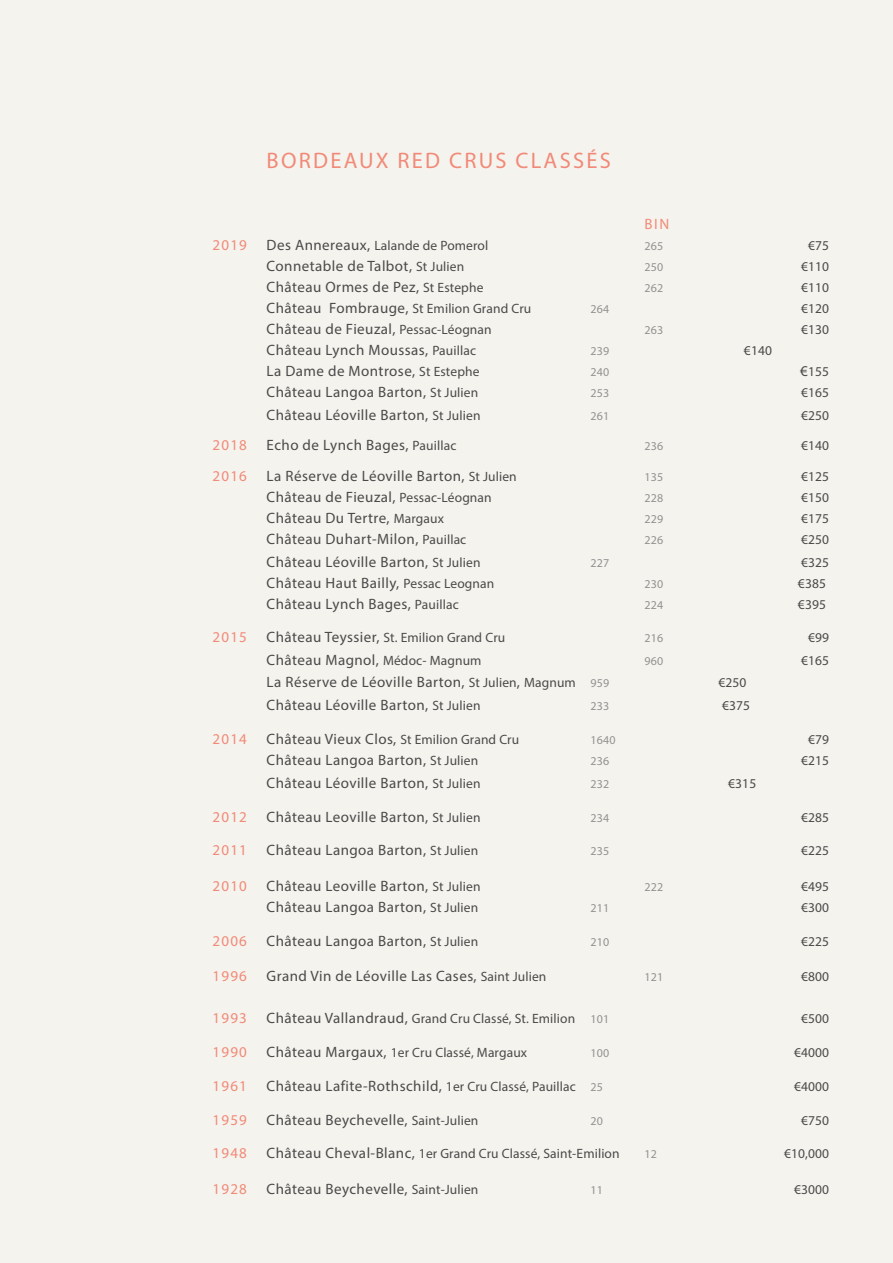
<style>
.page{position:relative;width:893px;height:1263px;background:#f5f3ee}
.page>*{position:absolute;margin:0;border:0;box-sizing:border-box;transform-origin:0 0}
.t1{font:22.5px "Myriad Pro";letter-spacing:.1em;color:#f18a78}
.t2{font:15px "Myriad Pro";letter-spacing:.03em;color:#4a4a49}
.t3{font:15px "Myriad Pro";letter-spacing:.08em;color:#f18a78}
.t4{font:13.5px "Myriad Pro";letter-spacing:.01em;color:#4a4a49}
.t5{font:12px "Myriad Pro";letter-spacing:.01em;color:#929291}
.s1{font-size:15px}
.s2{font-size:13.5px}
.s3{font-size:12px;color:#929291}
</style>
<div class="page">
<h1 class="t1" style="left:267px;top:147px;width:346px">BORDEAUX RED CRUS CLASSÉS</h1>
<p class="t3" style="left:645px;top:215px;width:26px">BIN</p>
<p class="t3" style="left:213px;top:236px;width:36px">2019</p>
<p class="t4" style="left:267px;top:237px;width:223px"><span class="s1">Des Annereaux,</span> Lalande de Pomerol</p>
<p class="t5" style="left:645px;top:239px;width:20px">265</p>
<p class="t4" style="left:808px;top:237px;width:23px">€75</p>
<p class="t2" style="left:267px;top:257px;width:199px">Connetable de Talbot, <span class="s2">St Julien</span></p>
<p class="t5" style="left:645px;top:260px;width:20px">250</p>
<p class="t4" style="left:801px;top:258px;width:30px">€110</p>
<p class="t2" style="left:267px;top:278px;width:218px">Château Ormes de Pez, <span class="s2">St Estephe</span></p>
<p class="t5" style="left:645px;top:281px;width:20px">262</p>
<p class="t4" style="left:801px;top:279px;width:30px">€110</p>
<p class="t2" style="left:267px;top:299px;width:266px">Château Fombrauge, <span class="s2">St Emilion Grand Cru</span></p>
<p class="t5" style="left:591px;top:302px;width:20px">264</p>
<p class="t4" style="left:801px;top:300px;width:30px">€120</p>
<p class="t2" style="left:267px;top:320px;width:227px">Château de Fieuzal, <span class="s2">Pessac-Léognan</span></p>
<p class="t5" style="left:645px;top:323px;width:20px">263</p>
<p class="t4" style="left:801px;top:321px;width:30px">€130</p>
<p class="t2" style="left:267px;top:341px;width:211px">Château Lynch Moussas, <span class="s2">Pauillac</span></p>
<p class="t5" style="left:591px;top:344px;width:20px">239</p>
<p class="t4" style="left:744px;top:342px;width:30px">€140</p>
<p class="t2" style="left:267px;top:362px;width:214px">La Dame de Montrose, <span class="s2">St Estephe</span></p>
<p class="t5" style="left:591px;top:365px;width:20px">240</p>
<p class="t4" style="left:800px;top:363px;width:31px"><span class="s1">€</span>155</p>
<p class="t2" style="left:267px;top:383px;width:213px">Château Langoa Barton, <span class="s2">St Julien</span></p>
<p class="t5" style="left:591px;top:386px;width:20px">253</p>
<p class="t4" style="left:801px;top:384px;width:30px">€165</p>
<p class="t2" style="left:267px;top:405px;width:215px">Château Léoville Barton, <span class="s2">St Julien</span></p>
<p class="t5" style="left:591px;top:408px;width:20px">261</p>
<p class="t4" style="left:801px;top:407px;width:30px">€250</p>
<p class="t3" style="left:213px;top:435px;width:36px">2018</p>
<p class="t2" style="left:267px;top:435px;width:191px">Echo de Lynch Bages, <span class="s2">Pauillac</span></p>
<p class="t5" style="left:645px;top:438px;width:20px">236</p>
<p class="t4" style="left:801px;top:437px;width:30px">€140</p>
<p class="t3" style="left:213px;top:467px;width:36px">2016</p>
<p class="t2" style="left:267px;top:467px;width:252px">La Réserve de Léoville Barton, <span class="s2">St Julien</span></p>
<p class="t5" style="left:645px;top:470px;width:20px">135</p>
<p class="t4" style="left:801px;top:468px;width:30px">€125</p>
<p class="t2" style="left:267px;top:488px;width:227px">Château de Fieuzal, <span class="s2">Pessac-Léognan</span></p>
<p class="t5" style="left:645px;top:491px;width:20px">228</p>
<p class="t4" style="left:801px;top:489px;width:30px">€150</p>
<p class="t2" style="left:267px;top:509px;width:179px">Château Du Tertre, <span class="s2">Margaux</span></p>
<p class="t5" style="left:645px;top:512px;width:20px">229</p>
<p class="t4" style="left:801px;top:510px;width:30px">€175</p>
<p class="t2" style="left:267px;top:530px;width:201px">Château Duhart-Milon, <span class="s2">Pauillac</span></p>
<p class="t5" style="left:645px;top:533px;width:20px">226</p>
<p class="t4" style="left:801px;top:531px;width:30px">€250</p>
<p class="t2" style="left:267px;top:552px;width:215px">Château Léoville Barton, <span class="s2">St Julien</span></p>
<p class="t5" style="left:591px;top:555px;width:20px">227</p>
<p class="t4" style="left:801px;top:554px;width:30px">€325</p>
<p class="t2" style="left:267px;top:573px;width:229px">Château Haut Bailly, <span class="s2">Pessac Leognan</span></p>
<p class="t5" style="left:645px;top:576px;width:20px">230</p>
<p class="t4" style="left:798px;top:575px;width:30px">€385</p>
<p class="t2" style="left:267px;top:594px;width:194px">Château Lynch Bages, <span class="s2">Pauillac</span></p>
<p class="t5" style="left:645px;top:597px;width:20px">224</p>
<p class="t4" style="left:798px;top:596px;width:30px">€395</p>
<p class="t3" style="left:213px;top:628px;width:36px">2015</p>
<p class="t4" style="left:267px;top:629px;width:240px"><span class="s1">Château Teyssier,</span> St. Emilion Grand Cru</p>
<p class="t5" style="left:645px;top:631px;width:20px">216</p>
<p class="t4" style="left:808px;top:629px;width:23px">€99</p>
<p class="t2" style="left:267px;top:650px;width:216px">Château Magnol, <span class="s2">Médoc- Magnum</span></p>
<p class="t5" style="left:645px;top:653px;width:20px">960</p>
<p class="t4" style="left:801px;top:652px;width:30px">€165</p>
<p class="t2" style="left:267px;top:673px;width:344px">La Réserve de Léoville Barton, <span class="s2">St Julien</span>, <span class="s2">Magnum</span> <span class="s3">959</span></p>
<p class="t4" style="left:718px;top:674px;width:30px">€250</p>
<p class="t2" style="left:267px;top:695px;width:215px">Château Léoville Barton, <span class="s2">St Julien</span></p>
<p class="t5" style="left:591px;top:698px;width:20px">233</p>
<p class="t4" style="left:722px;top:697px;width:30px">€375</p>
<p class="t3" style="left:213px;top:730px;width:36px">2014</p>
<p class="t2" style="left:267px;top:730px;width:254px">Château Vieux Clos, <span class="s2">St Emilion Grand Cru</span></p>
<p class="t5" style="left:591px;top:733px;width:26px">1640</p>
<p class="t4" style="left:808px;top:731px;width:23px">€79</p>
<p class="t2" style="left:267px;top:751px;width:213px">Château Langoa Barton, <span class="s2">St Julien</span></p>
<p class="t5" style="left:591px;top:754px;width:20px">236</p>
<p class="t4" style="left:801px;top:752px;width:30px">€215</p>
<p class="t2" style="left:267px;top:773px;width:215px">Château Léoville Barton, <span class="s2">St Julien</span></p>
<p class="t5" style="left:591px;top:776px;width:20px">232</p>
<p class="t4" style="left:728px;top:775px;width:30px">€315</p>
<p class="t3" style="left:213px;top:807px;width:36px">2012</p>
<p class="t2" style="left:267px;top:807px;width:215px">Château Leoville Barton, <span class="s2">St Julien</span></p>
<p class="t5" style="left:591px;top:810px;width:20px">234</p>
<p class="t4" style="left:801px;top:809px;width:30px">€285</p>
<p class="t3" style="left:213px;top:841px;width:36px">2011</p>
<p class="t2" style="left:267px;top:841px;width:213px">Château Langoa Barton, <span class="s2">St Julien</span></p>
<p class="t5" style="left:591px;top:844px;width:20px">235</p>
<p class="t4" style="left:801px;top:842px;width:30px">€225</p>
<p class="t3" style="left:213px;top:877px;width:36px">2010</p>
<p class="t2" style="left:267px;top:877px;width:215px">Château Leoville Barton, <span class="s2">St Julien</span></p>
<p class="t5" style="left:645px;top:880px;width:20px">222</p>
<p class="t4" style="left:801px;top:878px;width:30px">€495</p>
<p class="t2" style="left:267px;top:898px;width:213px">Château Langoa Barton, <span class="s2">St Julien</span></p>
<p class="t5" style="left:591px;top:901px;width:20px">211</p>
<p class="t4" style="left:801px;top:899px;width:30px">€300</p>
<p class="t3" style="left:213px;top:932px;width:36px">2006</p>
<p class="t2" style="left:267px;top:932px;width:213px">Château Langoa Barton, <span class="s2">St Julien</span></p>
<p class="t5" style="left:591px;top:935px;width:20px">210</p>
<p class="t4" style="left:801px;top:933px;width:30px">€225</p>
<p class="t3" style="left:213px;top:967px;width:36px">1996</p>
<p class="t2" style="left:267px;top:967px;width:281px">Grand Vin de Léoville Las Cases, <span class="s2">Saint Julien</span></p>
<p class="t5" style="left:645px;top:970px;width:20px">121</p>
<p class="t4" style="left:801px;top:968px;width:30px">€800</p>
<p class="t3" style="left:213px;top:1009px;width:36px">1993</p>
<p class="t4" style="left:267px;top:1010px;width:344px"><span class="s1">Château Vallandraud,</span> Grand Cru Classé, St. Emilion <span class="s3">101</span></p>
<p class="t4" style="left:801px;top:1010px;width:30px">€500</p>
<p class="t3" style="left:213px;top:1043px;width:36px">1990</p>
<p class="t4" style="left:267px;top:1044px;width:262px"><span class="s1">Château Margaux,</span> 1er Cru Classé, Margaux</p>
<p class="t5" style="left:591px;top:1046px;width:20px">100</p>
<p class="t4" style="left:794px;top:1044px;width:37px">€4000</p>
<p class="t3" style="left:213px;top:1076px;width:36px">1961</p>
<p class="t2" style="left:267px;top:1076px;width:338px">Château Lafite-Rothschild, <span class="s2">1er Cru Classé, Pauillac</span> <span class="s3">25</span></p>
<p class="t4" style="left:794px;top:1078px;width:37px">€4000</p>
<p class="t3" style="left:213px;top:1110px;width:36px">1959</p>
<p class="t2" style="left:267px;top:1110px;width:213px">Château Beychevelle, <span class="s2">Saint-Julien</span></p>
<p class="t5" style="left:591px;top:1113px;width:14px">20</p>
<p class="t4" style="left:801px;top:1112px;width:30px">€750</p>
<p class="t3" style="left:213px;top:1144px;width:36px">1948</p>
<p class="t4" style="left:267px;top:1145px;width:355px"><span class="s1">Château Cheval-Blanc,</span> 1er Grand Cru Classé, Saint-Emilion</p>
<p class="t5" style="left:645px;top:1147px;width:14px">12</p>
<p class="t4" style="left:784px;top:1145px;width:47px">€10,000</p>
<p class="t3" style="left:213px;top:1179px;width:36px">1928</p>
<p class="t2" style="left:267px;top:1179px;width:213px">Château Beychevelle, <span class="s2">Saint-Julien</span></p>
<p class="t5" style="left:591px;top:1182px;width:14px">11</p>
<p class="t4" style="left:794px;top:1181px;width:37px">€3000</p>
</div>
